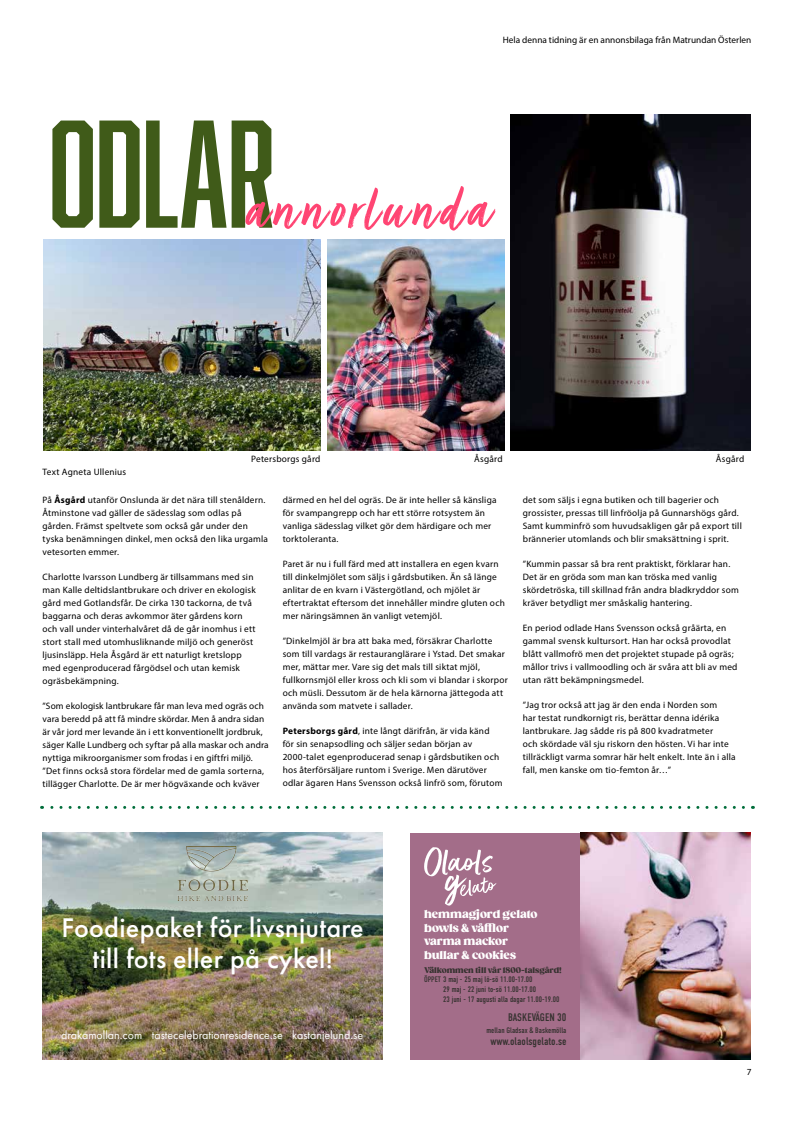
<style>
.page{position:relative;width:794px;height:1127px;background:#fff}
.page>*{position:absolute;margin:0;border:0;box-sizing:border-box;transform-origin:0 0}
.t1{font:72px "Turbinado Pro";letter-spacing:.055em;color:#ff4573}
.t2{font:500 28px/31px "Futura PT";letter-spacing:.01em;color:#fff;text-align:center}
.t3{font:12px "Futura PT";color:#fff}
.t4{font:800 11.2px/13.4px "Gazpacho";color:#fff}
.t5{font:11px "DIN Condensed";color:#363230}
.t6{font:9.3px/13px "Myriad Pro";letter-spacing:.02em;color:#000}
.t7{font:9.3px "Myriad Pro";color:#000}
.t8{font:8px/9.6px "DIN Condensed";color:#363230}
.t9{font:800 8px "Gazpacho";color:#363230}
.s1{font-family:"Abolition";font-size:141px;color:#405b19}
.s2{font-weight:700}
</style>
<div class="page">
<img style="left:43px;top:240px;width:277px;height:210px">
<img style="left:511px;top:115px;width:240px;height:335px">
<img style="left:327px;top:240px;width:178px;height:210px">
<svg style="left:42px;top:806px;width:701px;height:3px"></svg>
<img style="left:580px;top:833px;width:171px;height:226px">
<div style="left:410px;top:833px;width:170px;height:226px;background:#a36d89"></div>
<svg style="left:424px;top:847px;width:72px;height:58px"></svg>
<img style="left:43px;top:832px;width:340px;height:227px">
<img style="left:177px;top:846px;width:71px;height:54px">
<p class="t7" style="left:502px;top:34px;width:250px">Hela denna tidning är en annonsbilaga från Matrundan Österlen</p>
<h1 class="t1" style="left:48px;top:169px;width:443px"><span class="s1">ODLAR</span>annorlunda</h1>
<p class="t6" style="left:43px;top:465px;width:85px">Text Agneta Ullenius</p>
<p class="t6" style="left:251px;top:453px;width:71px">Petersborgs gård</p>
<p class="t6" style="left:474px;top:453px;width:30px">Åsgård</p>
<p class="t6" style="left:716px;top:453px;width:30px">Åsgård</p>
<p class="t6" style="left:43px;top:493px;width:227px">På <span class="s2">Åsgård</span> utanför Onslunda är det nära till stenåldern.<br>Åtminstone vad gäller de sädesslag som odlas på gården. Främst speltvete som också går under den tyska benämningen dinkel, men också den lika urgamla vetesorten emmer.</p>
<p class="t6" style="left:43px;top:570px;width:215px">Charlotte Ivarsson Lundberg är tillsammans med sin man Kalle deltidslantbrukare och driver en ekologisk gård med Gotlandsfår. De cirka 130 tackorna, de två baggarna och deras avkommor äter gårdens korn och vall under vinterhalvåret då de går inomhus i ett stort stall med utomhusliknande miljö och generöst ljusinsläpp. Hela Åsgård är ett naturligt kretslopp med egenproducerad fårgödsel och utan kemisk ogräsbekämpning.</p>
<p class="t6" style="left:43px;top:699px;width:228px">”Som ekologisk lantbrukare får man leva med ogräs och vara beredd på att få mindre skördar. Men å andra sidan är vår jord mer levande än i ett konventionellt jordbruk, säger Kalle Lundberg och syftar på alla maskar och andra nyttiga mikroorganismer som frodas i en giftfri miljö. ”Det finns också stora fördelar med de gamla sorterna, tillägger Charlotte. De är mer högväxande och kväver</p>
<p class="t6" style="left:283px;top:493px;width:215px">därmed en hel del ogräs. De är inte heller så känsliga för svampangrepp och har ett större rotsystem än vanliga sädesslag vilket gör dem härdigare och mer torktoleranta.</p>
<p class="t6" style="left:283px;top:557px;width:224px">Paret är nu i full färd med att installera en egen kvarn till dinkelmjölet som säljs i gårdsbutiken. Än så länge anlitar de en kvarn i Västergötland, och mjölet är eftertraktat eftersom det innehåller mindre gluten och mer näringsämnen än vanligt vetemjöl.</p>
<p class="t6" style="left:283px;top:634px;width:227px">”Dinkelmjöl är bra att baka med, försäkrar Charlotte som till vardags är restauranglärare i Ystad. Det smakar mer, mättar mer. Vare sig det mals till siktat mjöl, fullkornsmjöl eller kross och kli som vi blandar i skorpor och müsli. Dessutom är de hela kärnorna jättegoda att använda som matvete i sallader.</p>
<p class="t6" style="left:283px;top:724px;width:221px"><span class="s2">Petersborgs gård</span>, inte långt därifrån, är vida känd för sin senapsodling och säljer sedan början av 2000-talet egenproducerad senap i gårdsbutiken och hos återförsäljare runtom i Sverige. Men därutöver odlar ägaren Hans Svensson också linfrö som, förutom</p>
<p class="t6" style="left:523px;top:493px;width:220px">det som säljs i egna butiken och till bagerier och grossister, pressas till linfröolja på Gunnarshögs gård.<br>Samt kumminfrö som huvudsakligen går på export till brännerier utomlands och blir smaksättning i sprit.</p>
<p class="t6" style="left:523px;top:557px;width:218px">”Kummin passar så bra rent praktiskt, förklarar han.<br>Det är en gröda som man kan tröska med vanlig skördetröska, till skillnad från andra bladkryddor som kräver betydligt mer småskalig hantering.</p>
<p class="t6" style="left:523px;top:621px;width:216px">En period odlade Hans Svensson också gråärta, en gammal svensk kultursort. Han har också provodlat blått vallmofrö men det projektet stupade på ogräs; mållor trivs i vallmoodling och är svåra att bli av med utan rätt bekämpningsmedel.</p>
<p class="t6" style="left:523px;top:698px;width:214px">”Jag tror också att jag är den enda i Norden som<br>har testat rundkornigt ris, berättar denna idérika lantbrukare. Jag sådde ris på 800 kvadratmeter<br>och skördade väl sju riskorn den hösten. Vi har inte tillräckligt varma somrar här helt enkelt. Inte än i alla fall, men kanske om tio-femton år…”</p>
<h2 class="t2" style="left:62px;top:912px;width:304px">Foodiepaket för livsnjutare till fots eller på cykel!</h2>
<p class="t3" style="left:61px;top:1027px;width:303px">drakamollan.com tastecelebrationresidence.se kastanjelund.se</p>
<p class="t4" style="left:424px;top:908px;width:115px">hemmagjord gelato bowls &amp; våfflor varma mackor bullar &amp; cookies</p>
<p class="t9" style="left:424px;top:965px;width:139px">Välkommen till vår 1800-talsgård!</p>
<p class="t8" style="left:443px;top:975px;width:118px;text-indent:-19px">ÖPPET 3 maj - 25 maj lö-sö 11.00-17.00<br>29 maj - 22 juni to-sö 11.00-17.00<br>23 juni - 17 augusti alla dagar 11.00-19.00</p>
<p class="t5" style="left:508px;top:1011px;width:60px">BASKEVÄGEN 30</p>
<p class="t8" style="left:486px;top:1026px;width:82px">mellan Gladsax &amp; Baskemölla</p>
<p class="t5" style="left:490px;top:1035px;width:77px">www.olaolsgelato.se</p>
<p class="t6" style="left:746px;top:1065px;width:6px">7</p>
</div>
